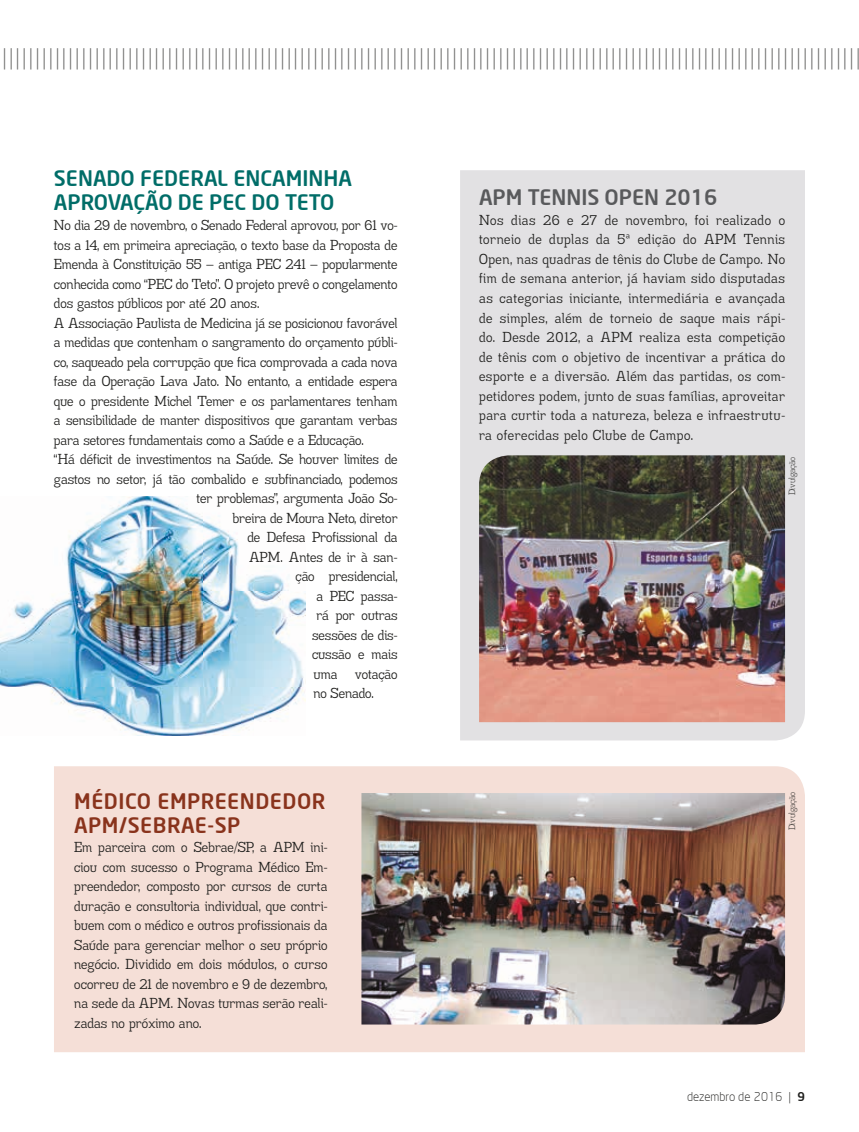
<style>
.page{position:relative;width:859px;height:1132px;background:#fff}
.page>*{position:absolute;margin:0;border:0;box-sizing:border-box;transform-origin:0 0}
.t1{font:300 22.5px "Neo Sans";color:#70706f}
.t2{font:500 21px/24px "Neo Sans";color:#006d68}
.t3{font:500 21px/24px "Neo Sans";letter-spacing:.025em;color:#89331c}
.t4{font:500 21px "Neo Sans";color:#595a5c}
.t5{font:14.25px/19.5px "Madawaska Bk";color:#1d1d1b;text-align:justify}
.t6{font:300 12px "Neo Sans";color:#1d1d1b}
.t7{font:9px "Madawaska Lt";color:#1d1d1b}
.s1{font-weight:500}
</style>
<div class="page">
<img style="left:0;top:496px;width:306px;height:239px">
<div style="left:460px;top:170px;width:345px;height:570px;background:#e2e1e3"></div>
<div style="left:54px;top:766px;width:751px;height:285px;background:#f5dfd7"></div>
<img style="left:361px;top:792px;width:424px;height:232px">
<img style="left:479px;top:455px;width:306px;height:267px">
<h1 class="t1" style="left:2px;top:43px;width:860px">||||||||||||||||||||||||||||||||||||||||||||||||||||||||||||||||||||||||||||||||||||||||||||||||||||||||||||||||||||||||||||||||||</h1>
<h2 class="t2" style="left:54px;top:166px;width:299px">SENADO FEDERAL ENCAMINHA<br>APROVAÇÃO DE PEC DO TETO</h2>
<p class="t5" style="left:54px;top:215px;width:345px">No dia 29 de novembro, o Senado Federal aprovou, por 61 vo-</p>
<p class="t5" style="left:54px;top:234px;width:345px">tos a 14, em primeira apreciação, o texto base da Proposta de</p>
<p class="t5" style="left:54px;top:254px;width:345px">Emenda à Constituição 55 – antiga PEC 241 – popularmente</p>
<p class="t5" style="left:54px;top:273px;width:345px">conhecida como “PEC do Teto”. O projeto prevê o congelamento</p>
<p class="t5" style="left:54px;top:293px;width:207px">dos gastos públicos por até 20 anos.</p>
<p class="t5" style="left:54px;top:312px;width:345px">A Associação Paulista de Medicina já se posicionou favorável</p>
<p class="t5" style="left:54px;top:332px;width:345px">a medidas que contenham o sangramento do orçamento públi-</p>
<p class="t5" style="left:54px;top:351px;width:345px">co, saqueado pela corrupção que fica comprovada a cada nova</p>
<p class="t5" style="left:54px;top:371px;width:345px">fase da Operação Lava Jato. No entanto, a entidade espera</p>
<p class="t5" style="left:54px;top:390px;width:345px">que o presidente Michel Temer e os parlamentares tenham</p>
<p class="t5" style="left:54px;top:410px;width:345px">a sensibilidade de manter dispositivos que garantam verbas</p>
<p class="t5" style="left:54px;top:429px;width:312px">para setores fundamentais como a Saúde e a Educação.</p>
<p class="t5" style="left:54px;top:449px;width:345px">“Há déficit de investimentos na Saúde. Se houver limites de</p>
<p class="t5" style="left:54px;top:468px;width:345px">gastos no setor, já tão combalido e subfinanciado, podemos</p>
<p class="t5" style="left:196px;top:488px;width:202px">ter problemas”, argumenta João So-</p>
<p class="t5" style="left:232px;top:507px;width:167px">breira de Moura Neto, diretor</p>
<p class="t5" style="left:247px;top:527px;width:152px">de Defesa Profissional da</p>
<p class="t5" style="left:249px;top:546px;width:150px">APM. Antes de ir à san-</p>
<p class="t5" style="left:295px;top:566px;width:104px">ção presidencial,</p>
<p class="t5" style="left:316px;top:585px;width:83px">a PEC passa-</p>
<p class="t5" style="left:316px;top:605px;width:82px">rá por outras</p>
<p class="t5" style="left:312px;top:624px;width:87px">sessões de dis-</p>
<p class="t5" style="left:312px;top:644px;width:87px">cussão e mais</p>
<p class="t5" style="left:313px;top:663px;width:86px">uma votação</p>
<p class="t5" style="left:313px;top:683px;width:62px">no Senado.</p>
<h2 class="t3" style="left:74px;top:788px;width:253px">MÉDICO EMPREENDEDOR<br>APM/SEBRAE-SP</h2>
<p class="t5" style="left:74px;top:837px;width:255px">Em parceira com o Sebrae/SP, a APM ini&shy;ciou com sucesso o Programa Médico Em&shy;preendedor, composto por cursos de curta duração e consultoria individual, que contri&shy;buem com o médico e outros profissionais da Saúde para gerenciar melhor o seu próprio negócio. Dividido em dois módulos, o curso ocorreu de 21 de novembro e 9 de dezembro, na sede da APM. Novas turmas serão reali&shy;zadas no próximo ano.</p>
<h2 class="t4" style="left:479px;top:184px;width:240px">APM TENNIS OPEN 2016</h2>
<p class="t5" style="left:479px;top:210px;width:307px">Nos dias 26 e 27 de novembro, foi realizado o torneio de duplas da 5ª edição do APM Tennis Open, nas quadras de tênis do Clube de Campo. No fim de semana anterior, já haviam sido disputadas as categorias iniciante, intermediária e avançada de simples, além de torneio de saque mais rápi&shy;do. Desde 2012, a APM realiza esta competição de tênis com o objetivo de incentivar a prática do esporte e a diversão. Além das partidas, os com&shy;petidores podem, junto de suas famílias, aproveitar para curtir toda a natureza, beleza e infraestrutu&shy;ra oferecidas pelo Clube de Campo.</p>
<p class="t7" style="left:786px;top:495px;width:40px;rotate:-90deg">Divulgação</p>
<p class="t7" style="left:786px;top:830px;width:40px;rotate:-90deg">Divulgação</p>
<p class="t6" style="left:687px;top:1088px;width:119px">dezembro de 2016 | <span class="s1">9</span></p>
</div>
